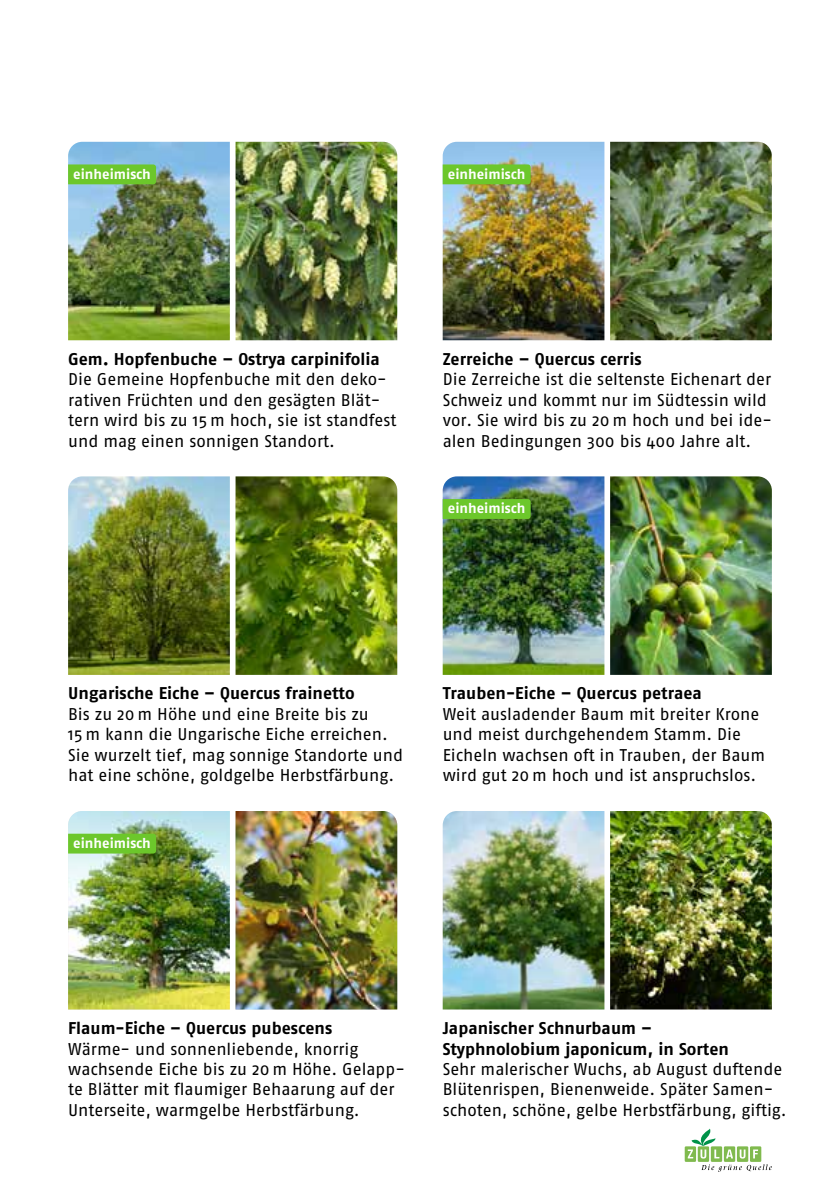
<style>
.page{position:relative;width:840px;height:1191px;background:#fff}
.page>*{position:absolute;margin:0;border:0;box-sizing:border-box;transform-origin:0 0}
.t1{font:17px/20.4px "Fago No";color:#000}
.t2{font:700 17px/20.4px "Fago No";color:#000}
.t3{font:700 14px "Fago No";color:#fff}
</style>
<div class="page">
<img style="left:442px;top:811px;width:162px;height:198px">
<img style="left:68px;top:142px;width:162px;height:198px">
<img style="left:68px;top:476px;width:162px;height:199px">
<img style="left:442px;top:476px;width:162px;height:199px">
<img style="left:442px;top:142px;width:162px;height:198px">
<img style="left:610px;top:811px;width:161px;height:198px">
<img style="left:235px;top:142px;width:162px;height:198px">
<img style="left:235px;top:476px;width:162px;height:199px">
<img style="left:610px;top:476px;width:161px;height:199px">
<img style="left:610px;top:142px;width:161px;height:198px">
<div style="left:442px;top:499px;width:88px;height:20px;background:#6cc72b"></div>
<img style="left:68px;top:811px;width:329px;height:198px">
<div style="left:442px;top:164px;width:88px;height:20px;background:#6cc72b"></div>
<div style="left:68px;top:164px;width:88px;height:20px;background:#6cc72b"></div>
<svg style="left:684px;top:1146px;width:11px;height:15px"></svg>
<svg style="left:697px;top:1146px;width:11px;height:15px"></svg>
<svg style="left:710px;top:1146px;width:11px;height:15px"></svg>
<div style="left:723px;top:1146px;width:11px;height:15px;background:#80ba4e"></div>
<svg style="left:736px;top:1146px;width:11px;height:15px"></svg>
<div style="left:749px;top:1146px;width:11px;height:15px;background:#80ba4e"></div>
<svg style="left:687px;top:1128px;width:32px;height:30px"></svg>
<svg style="left:726px;top:1149px;width:6px;height:9px"></svg>
<svg style="left:739px;top:1149px;width:6px;height:9px"></svg>
<svg style="left:753px;top:1149px;width:4px;height:9px"></svg>
<svg style="left:701px;top:1164px;width:70px;height:7px"></svg>
<p class="t3" style="left:73px;top:166px;width:79px">einheimisch</p>
<p class="t3" style="left:447px;top:166px;width:79px">einheimisch</p>
<p class="t2" style="left:68px;top:348px;width:313px">Gem. Hopfenbuche – Ostrya carpinifolia</p>
<p class="t1" style="left:68px;top:369px;width:329px">Die Gemeine Hopfenbuche mit den deko&shy;rativen Früchten und den gesägten Blät&shy;tern wird bis zu 15 m hoch, sie ist standfest und mag einen sonnigen Standort.</p>
<p class="t2" style="left:442px;top:348px;width:200px">Zerreiche – Quercus cerris</p>
<p class="t1" style="left:442px;top:369px;width:330px">Die Zerreiche ist die seltenste Eichenart der Schweiz und kommt nur im Südtessin wild vor. Sie wird bis zu 20 m hoch und bei ide&shy;alen Bedingungen 300 bis 400 Jahre alt.</p>
<p class="t3" style="left:447px;top:500px;width:79px">einheimisch</p>
<p class="t2" style="left:68px;top:683px;width:288px">Ungarische Eiche – Quercus frainetto</p>
<p class="t1" style="left:68px;top:703px;width:336px">Bis zu 20 m Höhe und eine Breite bis zu<br>15 m kann die Ungarische Eiche erreichen.<br>Sie wurzelt tief, mag sonnige Standorte und hat eine schöne, goldgelbe Herbstfärbung.</p>
<p class="t3" style="left:73px;top:835px;width:79px">einheimisch</p>
<p class="t2" style="left:442px;top:683px;width:260px">Trauben-Eiche – Quercus petraea</p>
<p class="t1" style="left:442px;top:703px;width:324px">Weit ausladender Baum mit breiter Krone und meist durchgehendem Stamm. Die Eicheln wachsen oft in Trauben, der Baum wird gut 20 m hoch und ist anspruchslos.</p>
<p class="t2" style="left:68px;top:1017px;width:265px">Flaum-Eiche – Quercus pubescens</p>
<p class="t1" style="left:68px;top:1038px;width:338px">Wärme- und sonnenliebende, knorrig wachsende Eiche bis zu 20 m Höhe. Gelapp&shy;te Blätter mit flaumiger Behaarung auf der Unterseite, warmgelbe Herbstfärbung.</p>
<p class="t2" style="left:442px;top:1017px;width:287px">Japanischer Schnurbaum –<br>Styphnolobium japonicum, in Sorten</p>
<p class="t1" style="left:442px;top:1058px;width:345px">Sehr malerischer Wuchs, ab August duftende<br>Blütenrispen, Bienenweide. Später Samen&shy;schoten, schöne, gelbe Herbstfärbung, giftig.</p>
</div>
